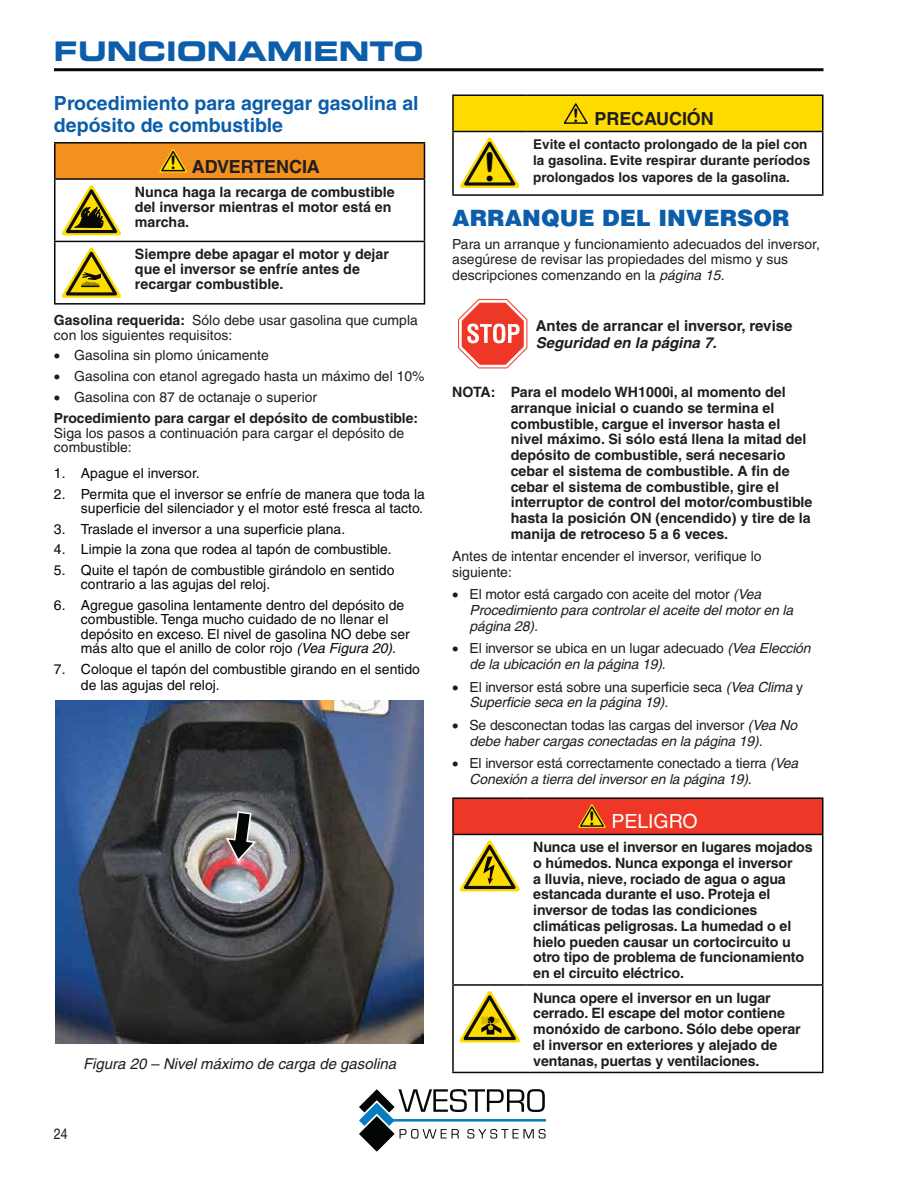
<style>
.page{position:relative;width:918px;height:1188px;background:#fff}
.page>*{position:absolute;margin:0;border:0;box-sizing:border-box;transform-origin:0 0}
.t1{font:39.75px "Arial Rounded MT Bold";color:#060707}
.t2{font:27px "Eurostile Bold Extended Two";color:#0d5eaa}
.t3{font:900 22.5px "Helvetica";color:#0d5eaa}
.t4{font:700 19.5px/22.5px "Helvetica";color:#0d5eaa}
.t5{font:19.5px "Helvetica";color:#fff}
.t6{font:700 18px "Helvetica";letter-spacing:-.005em;color:#211d1e}
.t7{font:italic 15px "Helvetica";color:#211d1e}
.t8{font:700 15px "Helvetica";color:#211d1e}
.t9{font:italic 700 15px "Helvetica";color:#211d1e}
.t10{font:condensed 15px "Helvetica";color:#211d1e}
.t11{font:700 14.25px/15.8px "Helvetica";letter-spacing:-.01em;color:#211d1e}
.t12{font:13.95px/14.2px "Helvetica";color:#040809}
.t13{font:13.95px/15.8px "Helvetica";color:#211d1e}
.t14{font:italic 13.95px/15.8px "Helvetica";letter-spacing:-.01em;color:#211d1e}
.t15{font:700 13.95px "Helvetica";color:#211d1e}
.t16{font:700 13.5px/16.5px "Helvetica";color:#211d1e}
.s1{font-weight:700}
.s2{font-style:italic}
.s3{font-style:normal}
</style>
<div class="page">
<svg style="left:359px;top:1089px;width:187px;height:63px"></svg>
<hr style="left:392px;top:1119px;width:154px;height:3px;background:#057dc2">
<hr style="left:54px;top:68px;width:769px;height:3px;background:#040809">
<div style="left:55px;top:143px;width:369px;height:36px;background:#f29020"></div>
<hr style="left:54px;top:142px;width:74px;height:2px;background:#040809">
<hr style="left:54px;top:144px;width:1px;height:34px;background:#040809">
<hr style="left:128px;top:142px;width:297px;height:2px;background:#040809">
<hr style="left:424px;top:144px;width:1px;height:34px;background:#040809">
<hr style="left:54px;top:180px;width:1px;height:61px;background:#040809">
<hr style="left:424px;top:180px;width:1px;height:61px;background:#040809">
<hr style="left:54px;top:242px;width:1px;height:61px;background:#040809">
<hr style="left:424px;top:242px;width:1px;height:61px;background:#040809">
<hr style="left:54px;top:303px;width:371px;height:2px;background:#040809">
<hr style="left:54px;top:178px;width:371px;height:2px;background:#040809">
<hr style="left:54px;top:241px;width:371px;height:1px;background:#040809">
<svg style="left:159px;top:149px;width:28px;height:24px"></svg>
<svg style="left:62px;top:185px;width:59px;height:50px"></svg>
<svg style="left:62px;top:247px;width:59px;height:51px"></svg>
<img style="left:56px;top:700px;width:367px;height:343px">
<svg style="left:225px;top:810px;width:33px;height:53px"></svg>
<div style="left:453px;top:95px;width:370px;height:36px;background:#fedc00"></div>
<hr style="left:452px;top:94px;width:74px;height:2px;background:#040809">
<hr style="left:452px;top:96px;width:2px;height:35px;background:#040809">
<hr style="left:526px;top:94px;width:297px;height:2px;background:#040809">
<hr style="left:822px;top:96px;width:1px;height:35px;background:#040809">
<hr style="left:452px;top:131px;width:74px;height:1px;background:#040809">
<hr style="left:452px;top:132px;width:2px;height:62px;background:#040809">
<hr style="left:526px;top:131px;width:297px;height:1px;background:#040809">
<hr style="left:822px;top:132px;width:1px;height:62px;background:#040809">
<hr style="left:452px;top:194px;width:371px;height:2px;background:#040809">
<svg style="left:563px;top:103px;width:25px;height:21px"></svg>
<svg style="left:460px;top:138px;width:59px;height:50px"></svg>
<svg style="left:458px;top:299px;width:70px;height:70px"></svg>
<div style="left:453px;top:798px;width:370px;height:36px;background:#ee3726"></div>
<hr style="left:452px;top:797px;width:74px;height:2px;background:#040809">
<hr style="left:452px;top:799px;width:2px;height:35px;background:#040809">
<hr style="left:526px;top:797px;width:297px;height:2px;background:#040809">
<hr style="left:822px;top:799px;width:1px;height:35px;background:#040809">
<hr style="left:452px;top:834px;width:74px;height:1px;background:#040809">
<hr style="left:452px;top:835px;width:2px;height:149px;background:#040809">
<hr style="left:526px;top:834px;width:297px;height:1px;background:#040809">
<hr style="left:822px;top:835px;width:1px;height:149px;background:#040809">
<hr style="left:452px;top:984px;width:74px;height:2px;background:#040809">
<hr style="left:452px;top:986px;width:2px;height:86px;background:#040809">
<hr style="left:526px;top:984px;width:297px;height:2px;background:#040809">
<hr style="left:822px;top:986px;width:1px;height:86px;background:#040809">
<hr style="left:452px;top:1072px;width:371px;height:1px;background:#040809">
<svg style="left:578px;top:804px;width:28px;height:24px"></svg>
<svg style="left:460px;top:840px;width:60px;height:51px"></svg>
<svg style="left:459px;top:991px;width:61px;height:52px"></svg>
<h2 class="t2" style="left:54px;top:42px;width:371px">FUNCIONAMIENTO</h2>
<h3 class="t4" style="left:54px;top:93px;width:366px">Procedimiento para agregar gasolina al depósito de combustible</h3>
<p class="t6" style="left:170px;top:160px;width:151px"><sup>!</sup> ADVERTENCIA</p>
<p class="t11" style="left:135px;top:186px;width:261px;line-height:15px">Nunca haga la recarga de combustible del inversor mientras el motor está en marcha.</p>
<p class="t11" style="left:135px;top:248px;width:256px;line-height:15px">Siempre debe apagar el motor y dejar que el inversor se enfríe antes de recargar combustible.</p>
<p class="t13" style="left:54px;top:315px;width:365px;line-height:14.2px"><span class="s1">Gasolina requerida:</span> Sólo debe usar gasolina que cumpla con los siguientes requisitos:</p>
<p class="t13" style="left:74px;top:346px;width:352px;line-height:21px">Gasolina sin plomo únicamente<br>Gasolina con etanol agregado hasta un máximo del 10%<br>Gasolina con 87 de octanaje o superior</p>
<p class="t15" style="left:54px;top:413px;width:366px">Procedimiento para cargar el depósito de combustible:</p>
<p class="t13" style="left:54px;top:427px;width:352px;line-height:14.2px">Siga los pasos a continuación para cargar el depósito de combustible:</p>
<p class="t12" style="left:54px;top:467px;width:147px">1. Apague el inversor.</p>
<p class="t12" style="left:54px;top:488px;width:372px;text-align:right">2. Permita que el inversor se enfríe de manera que toda la superficie del silenciador y el motor esté fresca al tacto.</p>
<p class="t12" style="left:54px;top:523px;width:293px">3. Traslade el inversor a una superficie plana.</p>
<p class="t12" style="left:54px;top:544px;width:339px">4. Limpie la zona que rodea al tapón de combustible.</p>
<p class="t12" style="left:81px;top:564px;width:315px;text-indent:-27px">5. Quite el tapón de combustible girándolo en sentido contrario a las agujas del reloj.</p>
<p class="t12" style="left:81px;top:599px;width:330px;text-indent:-27px">6. Agregue gasolina lentamente dentro del depósito de combustible. Tenga mucho cuidado de no llenar el depósito en exceso. El nivel de gasolina NO debe ser más alto que el anillo de color rojo <span class="s2">(Vea Figura 20)</span>.</p>
<p class="t12" style="left:81px;top:662px;width:340px;line-height:16.5px;text-indent:-27px">7. Coloque el tapón del combustible girando en el sentido de las agujas del reloj.</p>
<p class="t7" style="left:83px;top:1058px;width:314px">Figura 20 – Nivel máximo de carga de gasolina</p>
<p class="t10" style="left:54px;top:1128px;width:15px">24</p>
<p class="t6" style="left:573px;top:113px;width:143px"><sup>!</sup> PRECAUCIÓN</p>
<p class="t16" style="left:533px;top:137px;width:279px">Evite el contacto prolongado de la piel con la gasolina. Evite respirar durante períodos prolongados los vapores de la gasolina.</p>
<h3 class="t3" style="left:452px;top:210px;width:339px">ARRANQUE DEL INVERSOR</h3>
<p class="t13" style="left:452px;top:237px;width:369px">Para un arranque y funcionamiento adecuados del inversor, asegúrese de revisar las propiedades del mismo y sus descripciones comenzando en la <span class="s2">página 15</span>.</p>
<p class="t8" style="left:536px;top:321px;width:258px">Antes de arrancar el inversor, revise</p>
<p class="t9" style="left:536px;top:337px;width:182px">Seguridad en la página 7.</p>
<p class="t11" style="left:452px;top:386px;width:45px">NOTA:</p>
<p class="t11" style="left:511px;top:386px;width:303px">Para el modelo WH1000i, al momento del arranque inicial o cuando se termina el combustible, cargue el inversor hasta el nivel máximo. Si sólo está llena la mitad del depósito de combustible, será necesario cebar el sistema de combustible. A fin de cebar el sistema de combustible, gire el interruptor de control del motor/combustible hasta la posición ON (encendido) y tire de la manija de retroceso 5 a 6 veces.</p>
<p class="t13" style="left:452px;top:550px;width:311px">Antes de intentar encender el inversor, verifique lo siguiente:</p>
<p class="t14" style="left:470px;top:588px;width:325px"><span class="s3">El motor está cargado con aceite del motor</span> (Vea<br>Procedimiento para controlar el aceite del motor en la página 28).</p>
<p class="t14" style="left:470px;top:642px;width:343px"><span class="s3">El inversor se ubica en un lugar adecuado</span> (Vea Elección de la ubicación en la página 19)<span class="s3">.</span></p>
<p class="t13" style="left:470px;top:680px;width:335px">El inversor está sobre una superficie seca <span class="s2">(Vea Clima</span> y<br><span class="s2">Superficie seca en la página 19).</span></p>
<p class="t14" style="left:470px;top:719px;width:329px"><span class="s3">Se desconectan todas las cargas del inversor</span> (Vea No debe haber cargas conectadas en la página 19).</p>
<p class="t14" style="left:470px;top:757px;width:330px"><span class="s3">El inversor está correctamente conectado a tierra</span> (Vea<br>Conexión a tierra del inversor en la página 19).</p>
<h3 class="t5" style="left:589px;top:814px;width:110px"><sup>!</sup> PELIGRO</h3>
<p class="t11" style="left:533px;top:841px;width:281px">Nunca use el inversor en lugares mojados o húmedos. Nunca exponga el inversor<br>a lluvia, nieve, rociado de agua o agua estancada durante el uso. Proteja el inversor de todas las condiciones climáticas peligrosas. La humedad o el hielo pueden causar un cortocircuito u otro tipo de problema de funcionamiento en el circuito eléctrico.</p>
<p class="t11" style="left:533px;top:991px;width:269px">Nunca opere el inversor en un lugar cerrado. El escape del motor contiene monóxido de carbono. Sólo debe operar el inversor en exteriores y alejado de ventanas, puertas y ventilaciones.</p>
<h1 class="t1" style="left:483px;top:144px;width:15px">!</h1>
</div>
